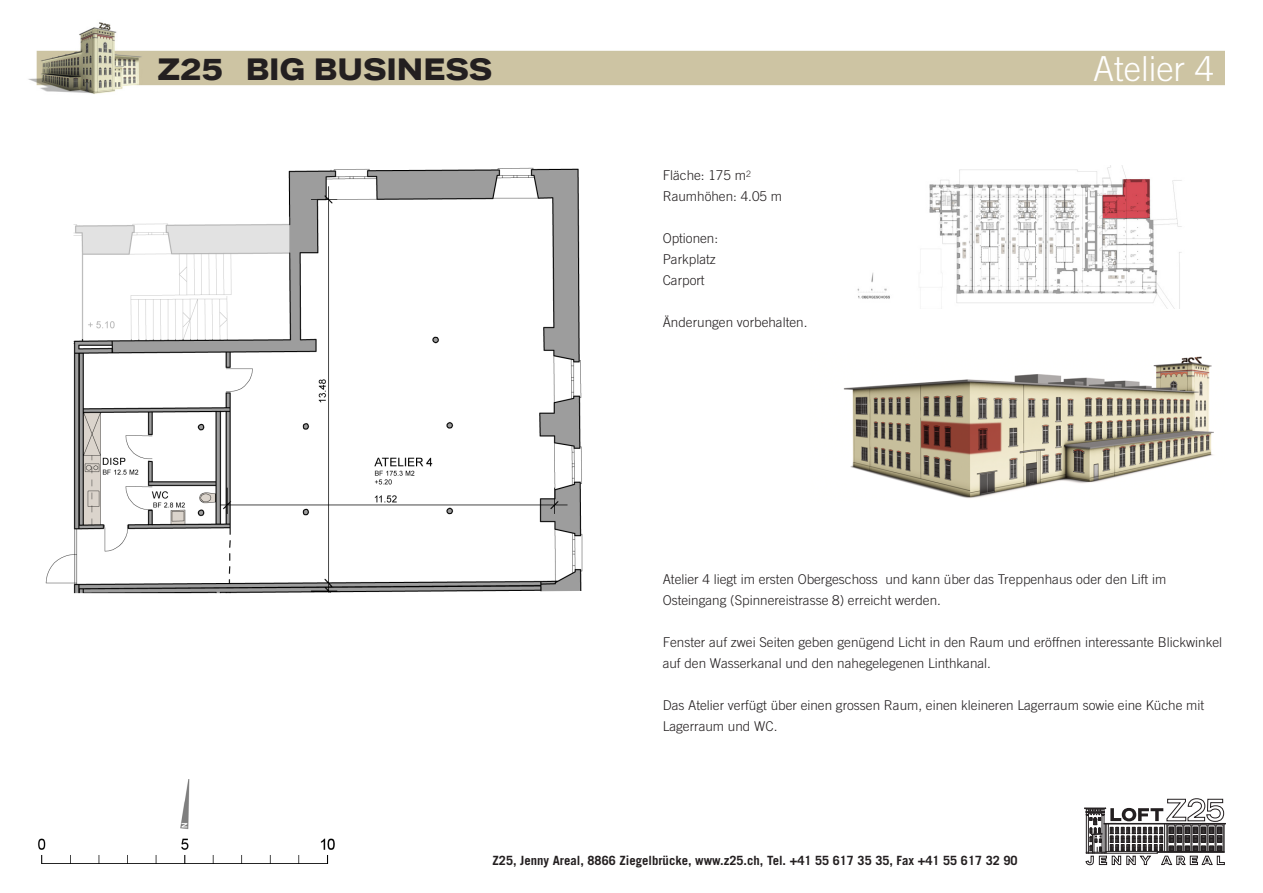
<style>
.page{position:relative;width:1263px;height:893px;background:#fff}
.page>*{position:absolute;margin:0;border:0;box-sizing:border-box;transform-origin:0 0}
.t1{font:300 34.5px "Trade Gothic";color:#fff}
.t2{font:700 31.5px "Coop Expanded";color:#231f20}
.t3{font:300 13.5px/21px "Trade Gothic";color:#231f20}
.t4{font:700 12.75px "Trade Gothic";color:#231f20}
</style>
<div class="page">
<img style="left:28px;top:22px;width:1196px;height:72px">
<img style="left:45px;top:167px;width:538px;height:427px">
<div style="left:1104px;top:823px;width:122px;height:1px;border:1px solid #231f20"></div>
<svg style="left:1084px;top:798px;width:141px;height:67px"></svg>
<img style="left:180px;top:780px;width:10px;height:49px">
<img style="left:38px;top:838px;width:297px;height:26px">
<img style="left:857px;top:165px;width:325px;height:144px">
<img style="left:843px;top:356px;width:371px;height:142px">
<h2 class="t2" style="left:157px;top:59px;width:337px">Z25 BIG BUSINESS</h2>
<h1 class="t1" style="left:1093px;top:56px;width:122px">Atelier 4</h1>
<p class="t3" style="left:663px;top:166px;width:121px">Fläche: 175 m<sup>2<br></sup>Raumhöhen: 4.05 m</p>
<p class="t3" style="left:663px;top:229px;width:57px">Optionen:<br>Parkplatz<br>Carport</p>
<p class="t3" style="left:663px;top:313px;width:146px">Änderungen vorbehalten.</p>
<p class="t3" style="left:663px;top:570px;width:505px">Atelier 4 liegt im ersten Obergeschoss und kann über das Treppenhaus oder den Lift im<br>Osteingang (Spinnereistrasse 8) erreicht werden.</p>
<p class="t3" style="left:663px;top:633px;width:561px">Fenster auf zwei Seiten geben genügend Licht in den Raum und eröffnen interessante Blickwinkel auf den Wasserkanal und den nahegelegenen Linthkanal.</p>
<p class="t3" style="left:663px;top:696px;width:543px">Das Atelier verfügt über einen grossen Raum, einen kleineren Lagerraum sowie eine Küche mit<br>Lagerraum und WC.</p>
<p class="t4" style="left:493px;top:855px;width:526px">Z25, Jenny Areal, 8866 Ziegelbrücke, www.z25.ch, Tel. +41 55 617 35 35, Fax +41 55 617 32 90</p>
</div>
